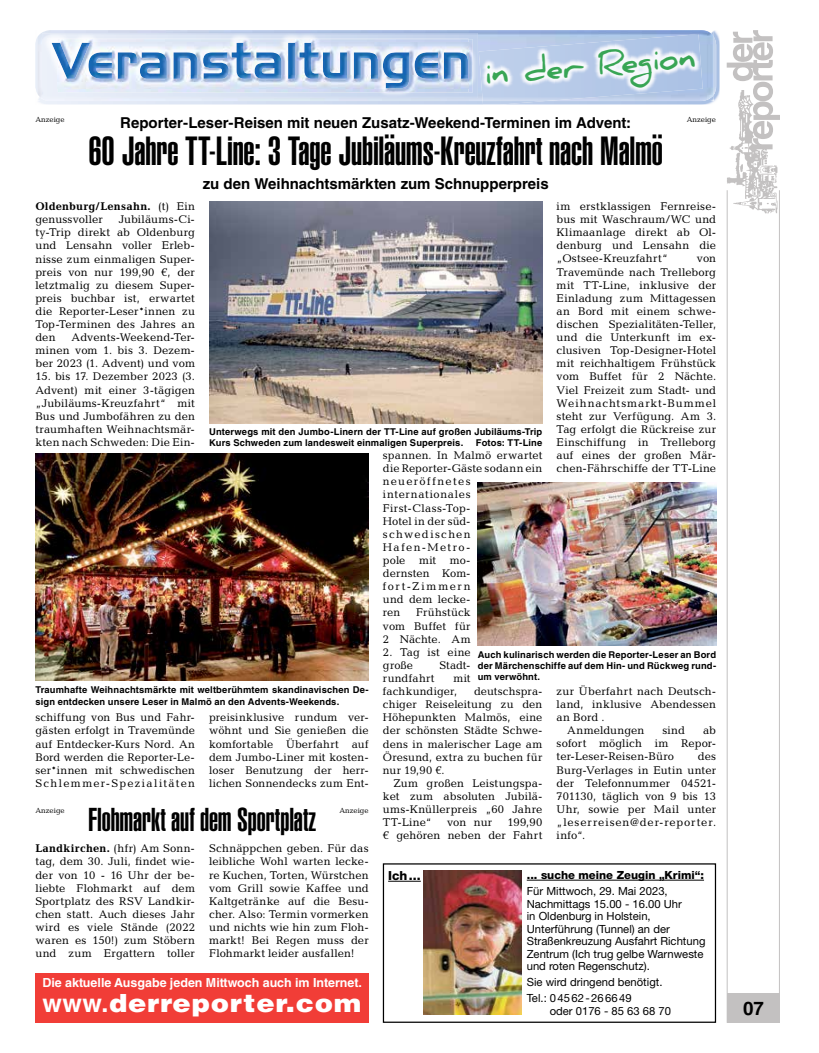
<style>
.page{position:relative;width:819px;height:1053px;background:#fff}
.page>*{position:absolute;margin:0;border:0;box-sizing:border-box;transform-origin:0 0}
.t1{font:40px "Helvetica LT Std Ultra Comp";letter-spacing:-.005em;color:#000}
.t2{font:32.5px "Helvetica LT Std Ultra Comp";letter-spacing:-.005em;color:#000}
.t3{font:700 31.25px "Daniel";color:#38a555}
.t4{font:900 25px "Helvetica LT Std";letter-spacing:.025em;color:#fff;scale:1.1 1}
.t5{font:700 18.75px "Helvetica LT Std";color:#000}
.t6{font:700 15px "Helvetica LT Std";color:#000}
.t7{font:700 12.5px "Helvetica LT Std";color:#fff}
.t8{font:800 12.5px "Helvetica Neue";color:#000}
.t9{font:11.25px/13.1px "Candida Std";letter-spacing:.015em;color:#000;text-align:justify}
.t10{font:11.25px/12.5px "Helvetica Neue";color:#000}
.t11{font:800 11.25px/16px "Helvetica Neue";color:#000}
.t12{font:700 11.25px/13.1px "Candida Std";letter-spacing:.015em;color:#000}
.t13{font:700 9.38px/11.2px "Helvetica LT Std";letter-spacing:.015em;color:#000}
.t14{font:7.5px "Candida Std";color:#000}
.s1{font-weight:400}
.s2{font-weight:700}
</style>
<div class="page">
<div style="left:726px;top:993px;width:53px;height:29px;background:#c3c1c1"></div>
<hr style="left:778px;top:190px;width:1px;height:832px;background:#c3c1c1">
<hr style="left:726px;top:190px;width:1px;height:832px;background:#c3c1c1">
<img style="left:726px;top:149px;width:52px;height:65px">
<svg style="left:726px;top:30px;width:54px;height:119px"></svg>
<div style="left:383px;top:863px;width:333px;height:159px;border:1px solid #000"></div>
<img style="left:423px;top:870px;width:98px;height:144px">
<hr style="left:526px;top:879px;width:178px;height:1px;background:#000">
<hr style="left:388px;top:880px;width:33px;height:1px;background:#000">
<img style="left:38px;top:30px;width:681px;height:75px">
<img style="left:714px;top:39px;width:2px;height:54px">
<img style="left:35px;top:42px;width:1px;height:46px">
<img style="left:38px;top:30px;width:675px;height:71px">
<img style="left:42px;top:33px;width:436px;height:65px">
<img style="left:58px;top:39px;width:414px;height:54px">
<img style="left:58px;top:39px;width:410px;height:53px">
<img style="left:58px;top:43px;width:410px;height:45px">
<img style="left:482px;top:102px;width:63px;height:3px">
<img style="left:482px;top:101px;width:64px;height:1px">
<img style="left:479px;top:34px;width:223px;height:67px">
<img style="left:477px;top:482px;width:239px;height:163px">
<img style="left:35px;top:453px;width:334px;height:227px">
<img style="left:209px;top:201px;width:333px;height:222px">
<div style="left:35px;top:973px;width:333px;height:49px;background:#f13d37"></div>
<p class="t3" style="left:483px;top:56px;width:213px;rotate:-5deg">in der Region</p>
<p class="t6" style="left:120px;top:113px;width:512px">Reporter-Leser-Reisen mit neuen Zusatz-Weekend-Terminen im Advent:</p>
<p class="t1" style="left:88px;top:128px;width:576px">60 Jahre TT-Line: 3 Tage Jubiläums-Kreuzfahrt nach Malmö</p>
<p class="t6" style="left:203px;top:174px;width:347px">zu den Weihnachtsmärkten zum Schnupperpreis</p>
<p class="t14" style="left:35px;top:115px;width:31px">Anzeige</p>
<p class="t14" style="left:686px;top:115px;width:31px">Anzeige</p>
<p class="t9" style="left:556px;top:200px;width:161px">im erstklassigen Fernreise&shy;bus mit Waschraum/WC und Klimaanlage direkt ab Ol&shy;denburg und Lensahn die „Ostsee-Kreuzfahrt“</p>
<p class="t12" style="left:35px;top:200px;width:161px">Oldenburg/Lensahn. <span class="s1">(t) Ein genussvoller</span></p>
<p class="t9" style="left:35px;top:213px;width:161px;text-indent:83px">Jubiläums-Ci&shy;ty-Trip direkt ab Oldenburg und Lensahn voller Erleb&shy;nisse zum einmaligen Super&shy;preis von nur 199,90 €, der letztmalig zu diesem Super&shy;preis buchbar ist, erwartet die Reporter-Leser*innen zu Top-Terminen des Jahres an den</p>
<p class="t9" style="left:556px;top:252px;width:161px;text-indent:140px">von Travemünde nach Trelleborg mit TT-Line, inklusive der Einladung zum Mittagessen an Bord mit einem schwe&shy;dischen Spezialitäten-Teller, und die Unterkunft im ex&shy;clusiven Top-Designer-Hotel mit reichhaltigem Frühstück vom Buffet für 2 Nächte.<br>Viel Freizeit zum Stadt- und Weihnachtsmarkt-Bummel steht zur Verfügung. Am 3.<br>Tag erfolgt die Rückreise zur Einschiffung in Trelleborg auf eines der großen Mär&shy;chen-Fährschiffe der TT-Line</p>
<p class="t9" style="left:35px;top:331px;width:161px;text-indent:36px">Advents-Weekend-Ter&shy;minen vom 1. bis 3. Dezem&shy;ber 2023 (1. Advent) und vom</p>
<p class="t9" style="left:35px;top:370px;width:161px">15. bis 17. Dezember 2023 (3.<br>Advent) mit einer 3-tägigen „Jubiläums-Kreuzfahrt“ mit Bus und Jumbofähren zu den traumhaften Weihnachtsmär&shy;kten nach Schweden: Die Ein-</p>
<p class="t13" style="left:209px;top:426px;width:335px">Unterwegs mit den Jumbo-Linern der TT-Line auf großen Jubiläums-Trip<br>Kurs Schweden zum landesweit einmaligen Superpreis.</p>
<p class="t13" style="left:476px;top:437px;width:68px">Fotos: TT-Line</p>
<p class="t9" style="left:383px;top:449px;width:161px;text-align:left">spannen. In Malmö erwartet die Reporter-Gäste sodann ein neueröffnetes internationales<br>First-Class-Top-<br>Hotel in der süd&shy;schwedischen<br>Hafen-Metro-<br>pole mit mo-<br>dernsten Kom&shy;fort-Zimmern<br>und dem lecke-<br>ren</p>
<p class="t9" style="left:383px;top:606px;width:89px;text-indent:33px">Frühstück vom Buffet für 2 Nächte. Am</p>
<p class="t9" style="left:383px;top:645px;width:89px">2. Tag ist eine große</p>
<p class="t13" style="left:477px;top:648px;width:240px;text-align:justify">Auch kulinarisch werden die Reporter-Leser an Bord der Märchenschiffe auf dem Hin- und Rückweg rund&shy;um verwöhnt.</p>
<p class="t9" style="left:439px;top:658px;width:33px">Stadt-</p>
<p class="t9" style="left:383px;top:671px;width:53px">rundfahrt</p>
<p class="t9" style="left:383px;top:671px;width:89px;text-indent:70px">mit fachkundiger,</p>
<p class="t9" style="left:556px;top:684px;width:161px">zur Überfahrt nach Deutsch-</p>
<p class="t9" style="left:556px;top:697px;width:161px">land, inklusive Abendessen</p>
<p class="t9" style="left:556px;top:710px;width:50px">an Bord .</p>
<p class="t9" style="left:567px;top:723px;width:79px">Anmeldungen</p>
<p class="t9" style="left:662px;top:723px;width:24px">sind</p>
<p class="t13" style="left:35px;top:684px;width:335px">Traumhafte Weihnachtsmärkte mit weltberühmtem skandinavischen De&shy;sign entdecken unsere Leser in Malmö an den Advents-Weekends.</p>
<p class="t9" style="left:474px;top:684px;width:70px">deutschspra-</p>
<p class="t9" style="left:383px;top:697px;width:161px">chiger Reiseleitung zu den</p>
<p class="t9" style="left:383px;top:711px;width:161px">Höhepunkten Malmös, eine</p>
<p class="t9" style="left:383px;top:724px;width:161px">der schönsten Städte Schwe-</p>
<p class="t9" style="left:383px;top:737px;width:161px">dens in malerischer Lage am</p>
<p class="t9" style="left:383px;top:750px;width:161px">Öresund, extra zu buchen für</p>
<p class="t9" style="left:383px;top:763px;width:63px">nur 19,90 €.</p>
<p class="t9" style="left:393px;top:776px;width:150px">Zum großen Leistungspa-</p>
<p class="t9" style="left:383px;top:789px;width:161px">ket zum absoluten Jubilä-</p>
<p class="t9" style="left:383px;top:802px;width:161px">ums-Knüllerpreis „60 Jahre</p>
<p class="t9" style="left:383px;top:815px;width:50px">TT-Line“</p>
<p class="t9" style="left:447px;top:815px;width:47px">von nur</p>
<p class="t9" style="left:35px;top:711px;width:161px">schiffung von Bus und Fahr&shy;gästen erfolgt in Travemünde auf Entdecker-Kurs Nord. An Bord werden die Reporter-Le&shy;ser*innen mit schwedischen Schlemmer-Spezialitäten</p>
<p class="t9" style="left:209px;top:711px;width:161px">preisinklusive rundum ver&shy;wöhnt und Sie genießen die komfortable Überfahrt auf dem Jumbo-Liner mit kosten&shy;loser Benutzung der herr&shy;lichen Sonnendecks zum Ent-</p>
<p class="t9" style="left:556px;top:723px;width:161px;text-indent:146px">ab sofort möglich im Repor&shy;ter-Leser-Reisen-Büro</p>
<p class="t9" style="left:556px;top:750px;width:161px;text-indent:141px">des Burg-Verlages in Eutin unter der Telefonnummer 04521- 701130, täglich von 9 bis 13<br>Uhr, sowie per Mail unter „leserreisen@der-reporter. info“.</p>
<p class="t2" style="left:88px;top:800px;width:230px">Flohmarkt auf dem Sportplatz</p>
<p class="t14" style="left:35px;top:805px;width:31px">Anzeige</p>
<p class="t14" style="left:339px;top:805px;width:31px">Anzeige</p>
<p class="t9" style="left:383px;top:815px;width:161px;text-align:right">199,90<br>€ gehören neben der Fahrt</p>
<p class="t9" style="left:35px;top:842px;width:161px"><span class="s2">Landkirchen.</span> (hfr) Am Sonn&shy;tag, dem 30. Juli, findet wie&shy;der von 10 - 16 Uhr der be&shy;liebte Flohmarkt auf dem Sportplatz des RSV Landkir&shy;chen statt. Auch dieses Jahr wird es viele Stände (2022 waren es 150!) zum Stöbern und zum Ergattern toller</p>
<p class="t9" style="left:209px;top:841px;width:161px">Schnäppchen geben. Für das leibliche Wohl warten lecke&shy;re Kuchen, Torten, Würstchen vom Grill sowie Kaffee und Kaltgetränke auf die Besu&shy;cher. Also: Termin vormerken und nichts wie hin zum Floh&shy;markt! Bei Regen muss der Flohmarkt leider ausfallen!</p>
<p class="t7" style="left:42px;top:975px;width:321px">Die aktuelle Ausgabe jeden Mittwoch auch im Internet.</p>
<p class="t4" style="left:42px;top:986px;width:291px"><span class="s2">www.</span>derreporter.com</p>
<p class="t8" style="left:388px;top:868px;width:34px">Ich...</p>
<p class="t11" style="left:526px;top:866px;width:179px">... suche meine Zeugin „Krimi“:<br><span class="s1">Für Mittwoch, 29. Mai 2023,</span></p>
<p class="t10" style="left:526px;top:897px;width:180px">Nachmittags 15.00 - 16.00 Uhr<br>in Oldenburg in Holstein,<br>Unterführung (Tunnel) an der<br>Straßenkreuzung Ausfahrt Richtung<br>Zentrum (Ich trug gelbe Warnweste und roten Regenschutz).</p>
<p class="t10" style="left:526px;top:973px;width:137px;line-height:16px">Sie wird dringend benötigt.<br>Tel.: 04562-266649</p>
<p class="t10" style="left:549px;top:1004px;width:123px">oder 0176 - 85 63 68 70</p>
<p class="t5" style="left:743px;top:996px;width:22px">07</p>
</div>
